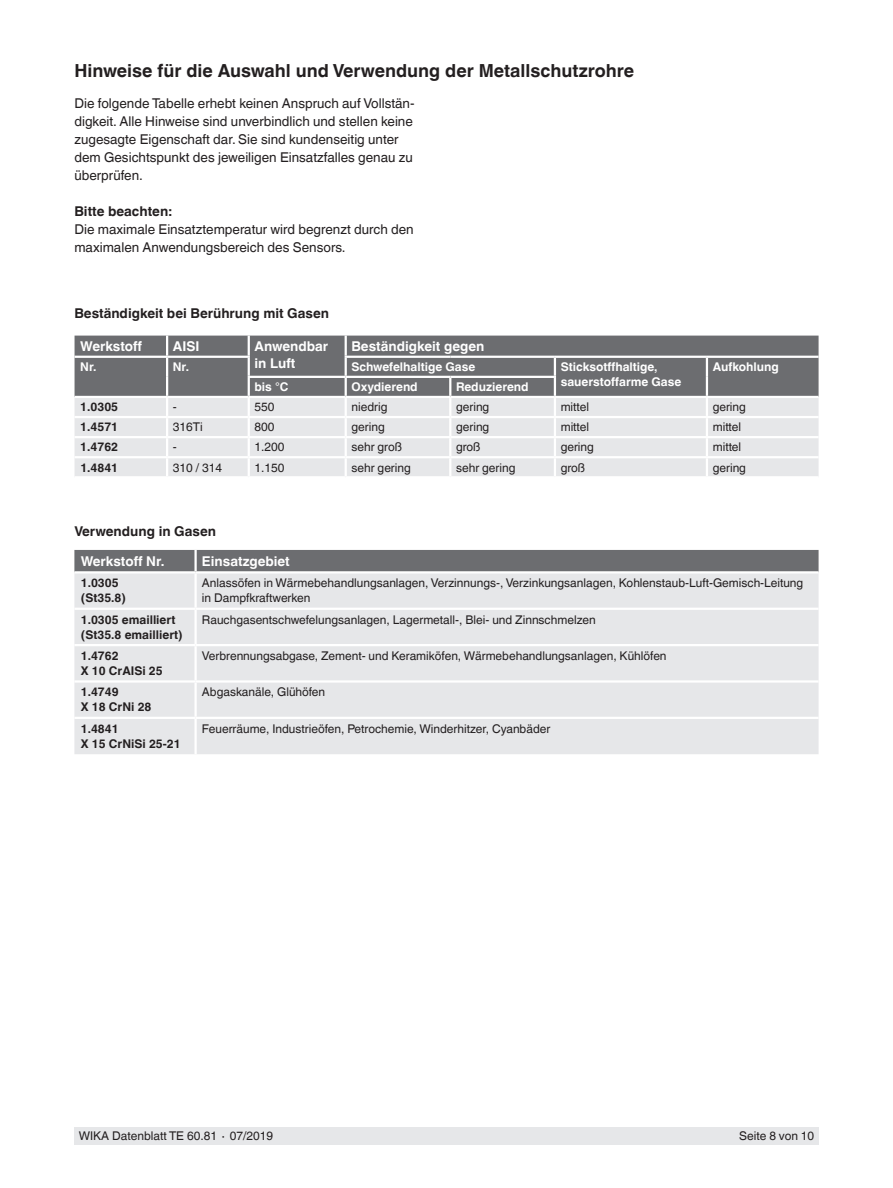
<style>
.page{position:relative;width:893px;height:1188px;background:#fff}
.page>*{position:absolute;margin:0;border:0;box-sizing:border-box;transform-origin:0 0}
.t1{font:700 18px "Helvetica World";color:#231f20}
.t2{font:13.5px/18px "Helvetica World";color:#231f20}
.t3{font:700 13.5px/16.5px "Helvetica World";color:#fff}
.t4{font:700 13.5px "Helvetica World";color:#231f20}
.t5{font:12px/15px "Helvetica World";color:#231f20}
.t6{font:700 12px/15px "Helvetica World";color:#231f20}
.t7{font:700 12px/15px "Helvetica World";color:#fff}
</style>
<div class="page">
<div style="left:74px;top:1128px;width:745px;height:17px;background:#e6e7e9"></div>
<div style="left:75px;top:336px;width:744px;height:60px;background:#6c6d70"></div>
<div style="left:75px;top:398px;width:744px;height:78px;background:#e6e7e9"></div>
<hr style="left:166px;top:336px;width:2px;height:20px;background:#fff">
<hr style="left:345px;top:356px;width:105px;height:2px;background:#fff">
<hr style="left:450px;top:356px;width:105px;height:2px;background:#fff">
<hr style="left:555px;top:356px;width:152px;height:2px;background:#fff">
<hr style="left:346px;top:376px;width:104px;height:2px;background:#fff">
<hr style="left:450px;top:376px;width:106px;height:2px;background:#fff">
<hr style="left:75px;top:416px;width:92px;height:2px;background:#fff">
<hr style="left:167px;top:416px;width:82px;height:2px;background:#fff">
<hr style="left:249px;top:416px;width:97px;height:2px;background:#fff">
<hr style="left:346px;top:416px;width:104px;height:2px;background:#fff">
<hr style="left:450px;top:416px;width:105px;height:2px;background:#fff">
<hr style="left:555px;top:416px;width:152px;height:2px;background:#fff">
<hr style="left:707px;top:416px;width:112px;height:2px;background:#fff">
<hr style="left:75px;top:436px;width:92px;height:2px;background:#fff">
<hr style="left:167px;top:436px;width:82px;height:2px;background:#fff">
<hr style="left:249px;top:436px;width:97px;height:2px;background:#fff">
<hr style="left:346px;top:436px;width:104px;height:2px;background:#fff">
<hr style="left:450px;top:436px;width:105px;height:2px;background:#fff">
<hr style="left:555px;top:436px;width:152px;height:2px;background:#fff">
<hr style="left:707px;top:436px;width:112px;height:2px;background:#fff">
<hr style="left:75px;top:456px;width:92px;height:2px;background:#fff">
<hr style="left:167px;top:456px;width:82px;height:2px;background:#fff">
<hr style="left:249px;top:456px;width:97px;height:2px;background:#fff">
<hr style="left:346px;top:456px;width:104px;height:2px;background:#fff">
<hr style="left:450px;top:456px;width:105px;height:2px;background:#fff">
<svg style="left:449px;top:378px;width:2px;height:98px"></svg>
<hr style="left:555px;top:456px;width:152px;height:2px;background:#fff">
<svg style="left:554px;top:358px;width:2px;height:118px"></svg>
<hr style="left:707px;top:456px;width:112px;height:2px;background:#fff">
<hr style="left:346px;top:396px;width:104px;height:2px;background:#fff">
<hr style="left:450px;top:396px;width:105px;height:2px;background:#fff">
<hr style="left:555px;top:396px;width:152px;height:2px;background:#fff">
<hr style="left:75px;top:356px;width:92px;height:2px;background:#fff">
<hr style="left:167px;top:356px;width:83px;height:2px;background:#fff">
<svg style="left:166px;top:358px;width:2px;height:118px"></svg>
<hr style="left:167px;top:396px;width:82px;height:2px;background:#fff">
<hr style="left:707px;top:356px;width:112px;height:2px;background:#fff">
<svg style="left:706px;top:358px;width:2px;height:118px"></svg>
<hr style="left:707px;top:396px;width:112px;height:2px;background:#fff">
<hr style="left:248px;top:336px;width:2px;height:20px;background:#fff">
<hr style="left:345px;top:336px;width:2px;height:20px;background:#fff">
<svg style="left:248px;top:358px;width:2px;height:118px"></svg>
<svg style="left:345px;top:358px;width:2px;height:118px"></svg>
<hr style="left:248px;top:376px;width:98px;height:2px;background:#fff">
<div style="left:74px;top:550px;width:745px;height:21px;background:#6c6d70"></div>
<div style="left:74px;top:574px;width:745px;height:180px;background:#e6e7e9"></div>
<hr style="left:194px;top:574px;width:3px;height:34px;background:#fff">
<hr style="left:74px;top:608px;width:122px;height:2px;background:#fff">
<hr style="left:196px;top:608px;width:623px;height:2px;background:#fff">
<hr style="left:194px;top:610px;width:3px;height:34px;background:#fff">
<hr style="left:74px;top:644px;width:122px;height:2px;background:#fff">
<hr style="left:196px;top:644px;width:623px;height:2px;background:#fff">
<hr style="left:194px;top:646px;width:3px;height:34px;background:#fff">
<hr style="left:74px;top:680px;width:122px;height:3px;background:#fff">
<hr style="left:196px;top:680px;width:623px;height:3px;background:#fff">
<hr style="left:194px;top:683px;width:3px;height:34px;background:#fff">
<hr style="left:74px;top:717px;width:122px;height:2px;background:#fff">
<hr style="left:196px;top:717px;width:623px;height:2px;background:#fff">
<hr style="left:194px;top:719px;width:3px;height:35px;background:#fff">
<hr style="left:194px;top:550px;width:3px;height:21px;background:#fff">
<h1 class="t1" style="left:74px;top:60px;width:561px">Hinweise für die Auswahl und Verwendung der Metallschutzrohre</h1>
<p class="t2" style="left:74px;top:94px;width:342px">Die folgende Tabelle erhebt keinen Anspruch auf Vollstän&shy;digkeit. Alle Hinweise sind unverbindlich und stellen keine zugesagte Eigenschaft dar. Sie sind kundenseitig unter dem Gesichtspunkt des jeweiligen Einsatzfalles genau zu überprüfen.</p>
<p class="t4" style="left:74px;top:204px;width:99px">Bitte beachten:</p>
<p class="t2" style="left:74px;top:220px;width:341px">Die maximale Einsatztemperatur wird begrenzt durch den maximalen Anwendungsbereich des Sensors.</p>
<p class="t4" style="left:74px;top:306px;width:256px">Beständigkeit bei Berührung mit Gasen</p>
<p class="t3" style="left:80px;top:338px;width:63px">Werkstoff</p>
<p class="t3" style="left:173px;top:338px;width:28px">AISI</p>
<p class="t3" style="left:254px;top:338px;width:75px">Anwendbar in Luft</p>
<p class="t3" style="left:351px;top:338px;width:134px">Beständigkeit gegen</p>
<p class="t7" style="left:80px;top:359px;width:18px">Nr.</p>
<p class="t7" style="left:173px;top:359px;width:18px">Nr.</p>
<p class="t7" style="left:351px;top:359px;width:125px">Schwefelhaltige Gase</p>
<p class="t7" style="left:561px;top:359px;width:122px">Sticksotffhaltige, sauerstoffarme Gase</p>
<p class="t7" style="left:713px;top:359px;width:68px">Aufkohlung</p>
<p class="t7" style="left:254px;top:380px;width:36px">bis °C</p>
<p class="t7" style="left:351px;top:380px;width:68px">Oxydierend</p>
<p class="t7" style="left:456px;top:380px;width:74px">Reduzierend</p>
<p class="t6" style="left:80px;top:400px;width:39px">1.0305</p>
<p class="t5" style="left:173px;top:400px;width:5px">-</p>
<p class="t5" style="left:254px;top:400px;width:22px">550</p>
<p class="t5" style="left:351px;top:400px;width:38px">niedrig</p>
<p class="t5" style="left:456px;top:400px;width:35px">gering</p>
<p class="t5" style="left:561px;top:400px;width:30px">mittel</p>
<p class="t5" style="left:713px;top:400px;width:35px">gering</p>
<p class="t6" style="left:80px;top:420px;width:39px">1.4571</p>
<p class="t5" style="left:173px;top:420px;width:31px">316Ti</p>
<p class="t5" style="left:255px;top:420px;width:22px">800</p>
<p class="t5" style="left:351px;top:420px;width:35px">gering</p>
<p class="t5" style="left:456px;top:420px;width:35px">gering</p>
<p class="t5" style="left:561px;top:420px;width:30px">mittel</p>
<p class="t5" style="left:713px;top:420px;width:30px">mittel</p>
<p class="t6" style="left:80px;top:440px;width:39px">1.4762</p>
<p class="t5" style="left:173px;top:440px;width:5px">-</p>
<p class="t5" style="left:255px;top:440px;width:32px">1.200</p>
<p class="t5" style="left:351px;top:440px;width:52px">sehr groß</p>
<p class="t5" style="left:456px;top:440px;width:26px">groß</p>
<p class="t5" style="left:561px;top:440px;width:35px">gering</p>
<p class="t5" style="left:713px;top:440px;width:30px">mittel</p>
<p class="t6" style="left:80px;top:460px;width:39px">1.4841</p>
<p class="t5" style="left:173px;top:460px;width:51px">310 / 314</p>
<p class="t5" style="left:255px;top:460px;width:32px">1.150</p>
<p class="t5" style="left:351px;top:460px;width:61px">sehr gering</p>
<p class="t5" style="left:456px;top:460px;width:61px">sehr gering</p>
<p class="t5" style="left:561px;top:460px;width:26px">groß</p>
<p class="t5" style="left:713px;top:460px;width:35px">gering</p>
<p class="t4" style="left:74px;top:523px;width:143px">Verwendung in Gasen</p>
<p class="t3" style="left:81px;top:553px;width:85px">Werkstoff Nr.</p>
<p class="t3" style="left:202px;top:553px;width:89px">Einsatzgebiet</p>
<p class="t6" style="left:81px;top:576px;width:47px">1.0305 (St35.8)</p>
<p class="t5" style="left:202px;top:576px;width:603px">Anlassöfen in Wärmebehandlungsanlagen, Verzinnungs-, Verzinkungsanlagen, Kohlenstaub-Luft-Gemisch-Leitung in Dampfkraftwerken</p>
<p class="t6" style="left:81px;top:612px;width:103px">1.0305 emailliert (St35.8 emailliert)</p>
<p class="t5" style="left:202px;top:612px;width:395px">Rauchgasentschwefelungsanlagen, Lagermetall-, Blei- und Zinnschmelzen</p>
<p class="t6" style="left:81px;top:648px;width:84px">1.4762<br>X 10 CrAISi 25</p>
<p class="t5" style="left:202px;top:648px;width:466px">Verbrennungsabgase, Zement- und Keramiköfen, Wärmebehandlungsanlagen, Kühlöfen</p>
<p class="t6" style="left:81px;top:685px;width:72px">1.4749<br>X 18 CrNi 28</p>
<p class="t5" style="left:202px;top:685px;width:125px">Abgaskanäle, Glühöfen</p>
<p class="t6" style="left:81px;top:721px;width:101px">1.4841<br>X 15 CrNiSi 25-21</p>
<p class="t5" style="left:202px;top:721px;width:350px">Feuerräume, Industrieöfen, Petrochemie, Winderhitzer, Cyanbäder</p>
<p class="t5" style="left:79px;top:1129px;width:196px">WIKA Datenblatt TE 60.81 ∙ 07/2019</p>
<p class="t5" style="left:739px;top:1129px;width:77px">Seite 8 von 10</p>
</div>
